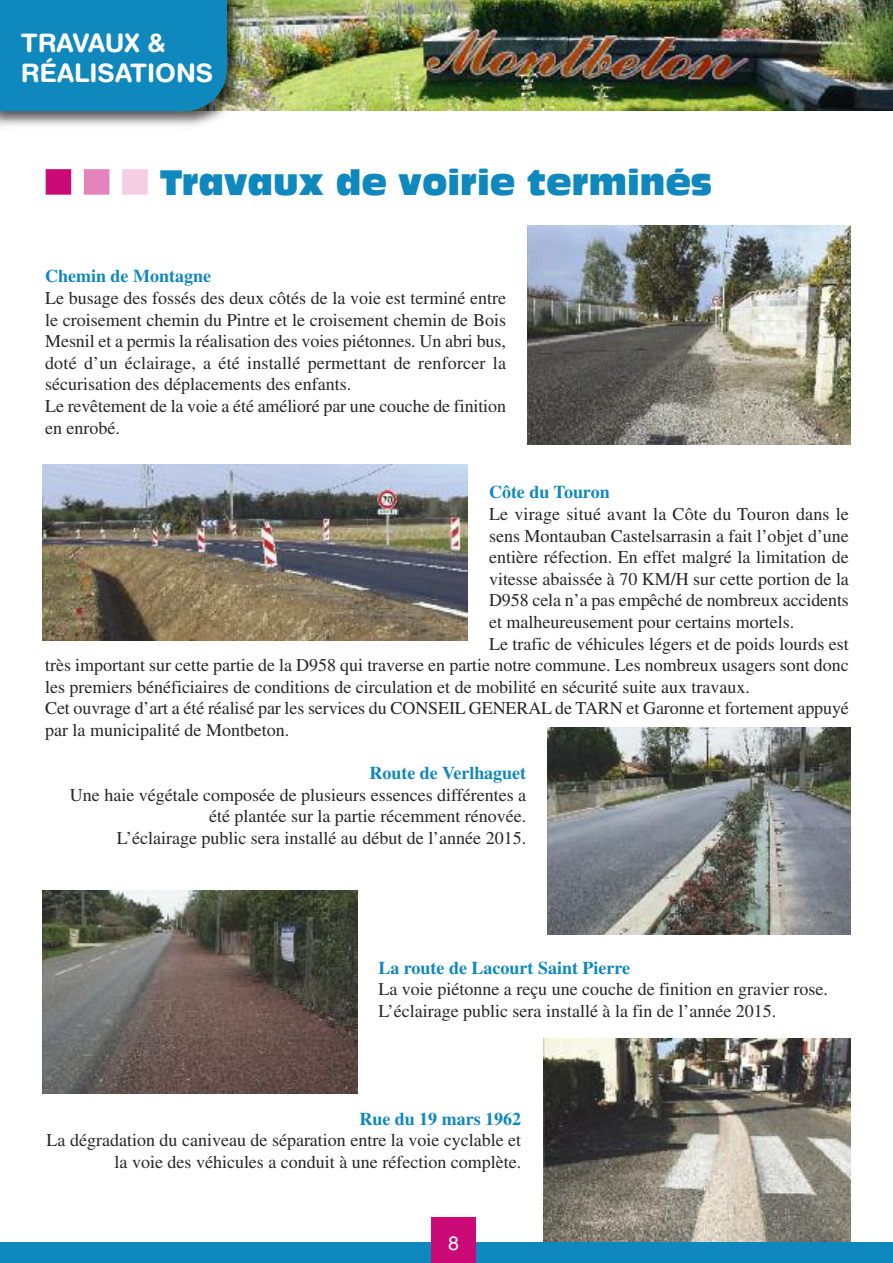
<style>
.page{position:relative;width:893px;height:1263px;background:#fff}
.page>*{position:absolute;margin:0;border:0;box-sizing:border-box;transform-origin:0 0}
.t1{font:34.5px "Antique Olive Compact";color:#0e88bd;scale:.96 1}
.t2{font:700 25.5px/30.6px "Helvetica Rounded";color:#fff}
.t3{font:19.5px "Helvetica";color:#fff}
.t4{font:18px/21.6px "Times";color:#272627}
.t5{font:700 18px "Times";color:#0e88bd}
</style>
<div class="page">
<img style="left:247px;top:0;width:646px;height:111px">
<div style="left:0;top:1242px;width:893px;height:21px;background:#0e88bd"></div>
<img style="left:0;top:111px;width:225px;height:15px">
<img style="left:227px;top:0;width:20px;height:111px">
<div style="left:0;top:0;width:227px;height:111px;background:#0e88bd"></div>
<div style="left:431px;top:1217px;width:45px;height:46px;background:#cb0a78"></div>
<div style="left:46px;top:169px;width:25px;height:26px;background:#cb0a78"></div>
<div style="left:84px;top:169px;width:25px;height:26px;background:#e584bc"></div>
<div style="left:122px;top:169px;width:26px;height:26px;background:#f5cee4"></div>
<img style="left:527px;top:226px;width:323px;height:218px">
<img style="left:547px;top:727px;width:303px;height:208px">
<img style="left:43px;top:890px;width:314px;height:204px">
<img style="left:43px;top:464px;width:425px;height:176px">
<img style="left:543px;top:1039px;width:307px;height:203px">
<h2 class="t2" style="left:21px;top:30px;width:194px">TRAVAUX &amp;<br>RÉALISATIONS</h2>
<h1 class="t1" style="left:159px;top:169px;width:577px">Travaux de voirie terminés</h1>
<p class="t5" style="left:45px;top:270px;width:167px">Chemin de Montagne</p>
<p class="t4" style="left:45px;top:289px;width:462px">Le busage des fossés des deux côtés de la voie est terminé entre le croisement chemin du Pintre et le croisement chemin de Bois Mesnil et a permis la réalisation des voies piétonnes. Un abri bus, doté d’un éclairage, a été installé permettant de renforcer la sécurisation des déplacements des enfants.<br>Le revêtement de la voie a été amélioré par une couche de finition en enrobé.</p>
<p class="t5" style="left:489px;top:486px;width:122px">Côte du Touron</p>
<p class="t4" style="left:489px;top:505px;width:361px">Le virage situé avant la Côte du Touron dans le</p>
<p class="t4" style="left:489px;top:527px;width:361px">sens Montauban Castelsarrasin a fait l’objet d’une</p>
<p class="t4" style="left:489px;top:548px;width:361px">entière réfection. En effet malgré la limitation de</p>
<p class="t4" style="left:489px;top:570px;width:361px">vitesse abaissée à 70 KM/H sur cette portion de la</p>
<p class="t4" style="left:489px;top:591px;width:361px">D958 cela n’a pas empêché de nombreux accidents</p>
<p class="t4" style="left:489px;top:613px;width:307px">et malheureusement pour certains mortels.</p>
<p class="t4" style="left:489px;top:635px;width:361px">Le trafic de véhicules légers et de poids lourds est</p>
<p class="t4" style="left:45px;top:656px;width:805px">très important sur cette partie de la D958 qui traverse en partie notre commune. Les nombreux usagers sont donc</p>
<p class="t4" style="left:45px;top:678px;width:706px">les premiers bénéficiaires de conditions de circulation et de mobilité en sécurité suite aux travaux.</p>
<p class="t4" style="left:45px;top:699px;width:805px">Cet ouvrage d’art a été réalisé par les services du CONSEIL GENERAL de TARN et Garonne et fortement appuyé</p>
<p class="t4" style="left:45px;top:721px;width:246px">par la municipalité de Montbeton.</p>
<p class="t5" style="left:369px;top:767px;width:158px">Route de Verlhaguet</p>
<p class="t4" style="left:70px;top:786px;width:458px;text-align:right">Une haie végétale composée de plusieurs essences différentes a été plantée sur la partie récemment rénovée.<br>L’éclairage public sera installé au début de l’année 2015.</p>
<p class="t5" style="left:378px;top:961px;width:253px">La route de Lacourt Saint Pierre</p>
<p class="t4" style="left:378px;top:980px;width:451px">La voie piétonne a reçu une couche de finition en gravier rose.<br>L’éclairage public sera installé à la fin de l’année 2015.</p>
<p class="t5" style="left:359px;top:1113px;width:163px">Rue du 19 mars 1962</p>
<p class="t4" style="left:47px;top:1131px;width:476px;text-align:right">La dégradation du caniveau de séparation entre la voie cyclable et la voie des véhicules a conduit à une réfection complète.</p>
<p class="t3" style="left:448px;top:1236px;width:12px">8</p>
</div>
